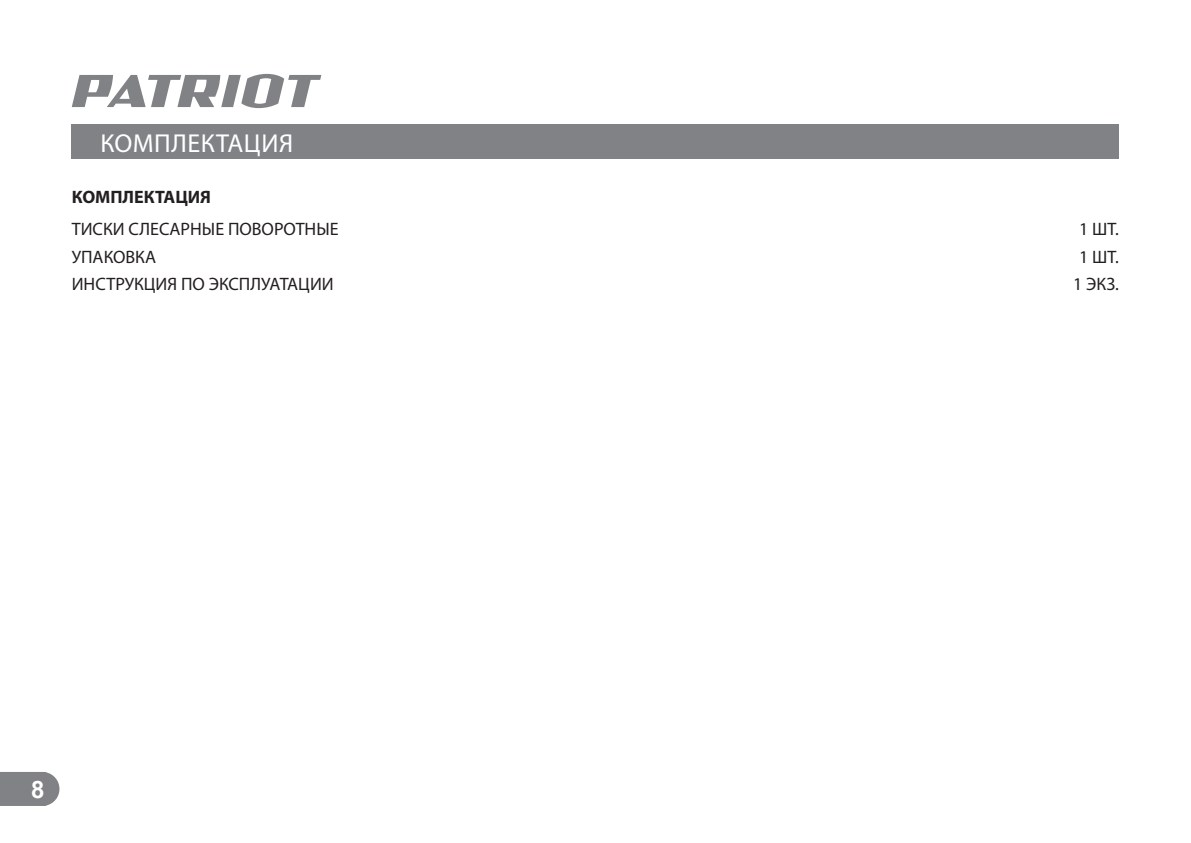
<style>
.page{position:relative;width:1191px;height:843px;background:#fff}
.page>*{position:absolute;margin:0;border:0;box-sizing:border-box;transform-origin:0 0}
.t1{font:26px "Myriad Pro";letter-spacing:.02em;color:#fff}
.t2{font:700 24px "Arial";color:#fff}
.t3{font:18px "Myriad Pro";color:#231f20}
.t4{font:700 18px "Myriad Pro";color:#231f20}
</style>
<div class="page">
<div style="left:0;top:772px;width:59px;height:34px;background:#808285"></div>
<svg style="left:72px;top:74px;width:249px;height:34px"></svg>
<div style="left:72px;top:125px;width:1046px;height:34px;background:#808285"></div>
<h1 class="t1" style="left:100px;top:130px;width:194px">КОМПЛЕКТАЦИЯ</h1>
<p class="t4" style="left:72px;top:188px;width:141px">КОМПЛЕКТАЦИЯ</p>
<p class="t3" style="left:72px;top:221px;width:268px">ТИСКИ СЛЕСАРНЫЕ ПОВОРОТНЫЕ</p>
<p class="t3" style="left:1079px;top:221px;width:41px">1 ШТ.</p>
<p class="t3" style="left:72px;top:248px;width:86px">УПАКОВКА</p>
<p class="t3" style="left:1079px;top:248px;width:41px">1 ШТ.</p>
<p class="t3" style="left:72px;top:275px;width:263px">ИНСТРУКЦИЯ ПО ЭКСПЛУАТАЦИИ</p>
<p class="t3" style="left:1072px;top:275px;width:47px">1 ЭКЗ.</p>
<h2 class="t2" style="left:31px;top:775px;width:15px">8</h2>
</div>
